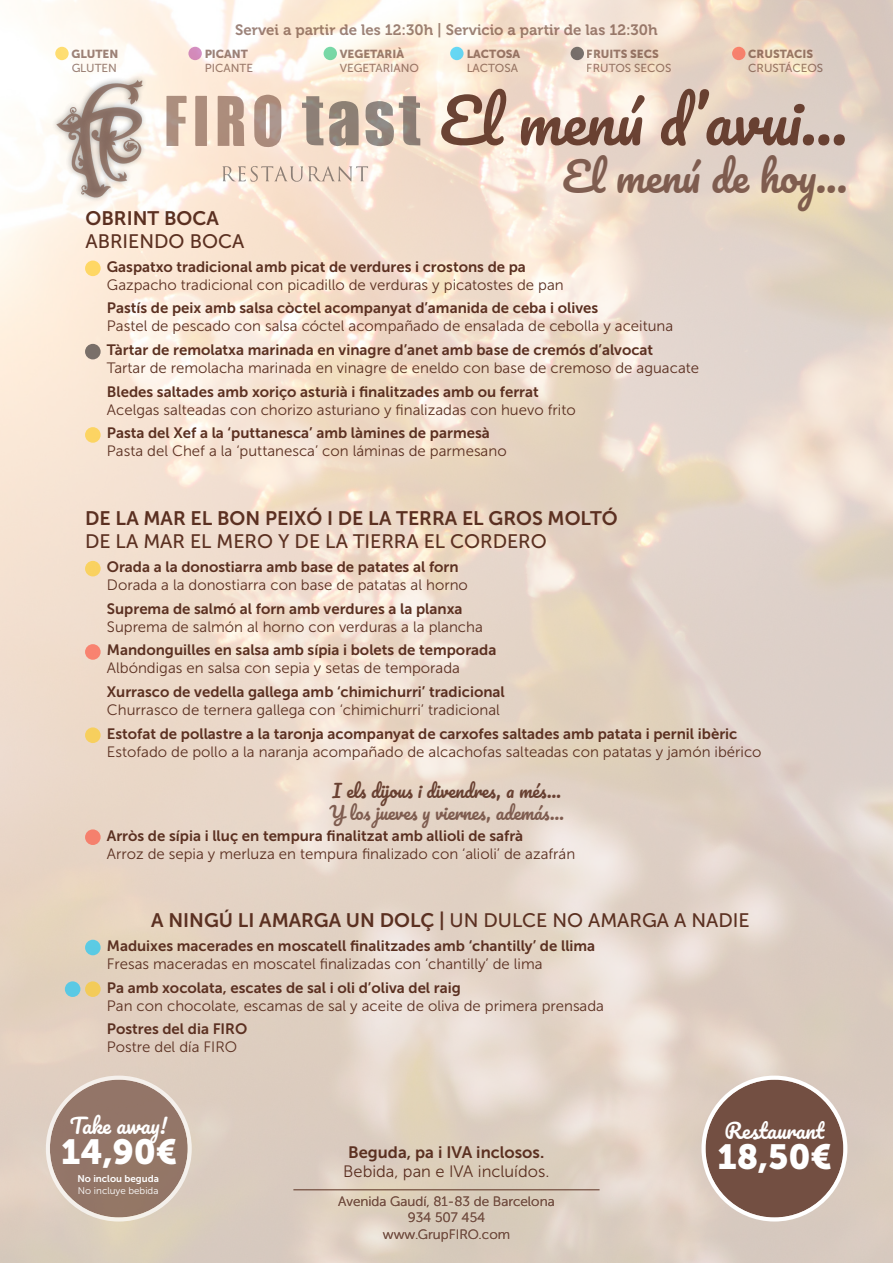
<style>
.page{position:relative;width:893px;height:1263px;background:#fff}
.page>*{position:absolute;margin:0;border:0;box-sizing:border-box;transform-origin:0 0}
.t1{font:60px "Pacifico";color:#5b3021}
.t2{font:40.5px "Pacifico";color:#734f42}
.t3{font:34.8px "Museo Sans 900";color:#fff}
.t4{font:20.55px "Pacifico";color:#fff}
.t5{font:19.5px "Museo Sans 700";color:#5b3021}
.t6{font:19.5px "Museo Sans 500";color:#5b3021}
.t7{font:18px "Pacifico";color:#5b3021}
.t8{font:18px "Pacifico";color:#734f42}
.t9{font:16.5px "Museo Sans 300";color:#5b3021}
.t10{font:16.5px "Museo Sans 700";color:#5b3021}
.t11{font:15px "Museo Sans 300";color:#5b3021}
.t12{font:15px "Museo Sans 700";color:#5b3021}
.t13{font:15px "Museo 700";color:#5b3021}
.t14{font:13.5px "Museo Sans 300";color:#734f42}
.t15{font:11.55px "Museo Sans 500";color:#5b3021}
.t16{font:11.55px "Museo Sans 900";color:#5b3021}
.t17{font:9.75px "Museo Sans 300";color:#fff}
.t18{font:9.75px "Museo Sans 700";color:#fff}
.s1{font-family:"Museo Sans 500"}
</style>
<div class="page">
<div style="left:51px;top:74px;width:96px;height:129px;background:#231f20;opacity:.75"></div>
<img style="left:55px;top:79px;width:98px;height:119px">
<hr style="left:293px;top:1189px;width:307px;height:1px;background:#5b3021">
<div style="left:55px;top:47px;width:14px;height:13px;background:#fedd71;border-radius:50%"></div>
<div style="left:571px;top:47px;width:13px;height:13px;background:#776e6b;border-radius:50%"></div>
<div style="left:188px;top:47px;width:14px;height:13px;background:#d38bbb;border-radius:50%"></div>
<div style="left:732px;top:47px;width:13px;height:13px;background:#f6816d;border-radius:50%"></div>
<div style="left:450px;top:47px;width:14px;height:13px;background:#65d6f3;border-radius:50%"></div>
<div style="left:324px;top:47px;width:13px;height:13px;background:#78d8a6;border-radius:50%"></div>
<svg style="left:46px;top:1075px;width:146px;height:146px;background:#ab9385"></svg>
<svg style="left:701px;top:1075px;width:146px;height:146px;background:#95796d"></svg>
<svg style="left:254px;top:95px;width:27px;height:52px"></svg>
<svg style="left:166px;top:96px;width:21px;height:50px"></svg>
<svg style="left:218px;top:96px;width:26px;height:50px"></svg>
<svg style="left:329px;top:101px;width:30px;height:46px"></svg>
<svg style="left:365px;top:96px;width:55px;height:51px;background:#bbada1"></svg>
<svg style="left:302px;top:96px;width:21px;height:49px"></svg>
<svg style="left:195px;top:96px;width:12px;height:50px"></svg>
<svg style="left:222px;top:166px;width:146px;height:16px;background:#e4d0c2"></svg>
<svg style="left:85px;top:261px;width:16px;height:15px"></svg>
<svg style="left:85px;top:561px;width:16px;height:15px"></svg>
<svg style="left:85px;top:940px;width:16px;height:15px"></svg>
<svg style="left:85px;top:981px;width:16px;height:16px"></svg>
<svg style="left:65px;top:981px;width:15px;height:16px"></svg>
<svg style="left:85px;top:344px;width:16px;height:15px"></svg>
<svg style="left:85px;top:644px;width:16px;height:16px"></svg>
<svg style="left:85px;top:427px;width:16px;height:16px"></svg>
<svg style="left:85px;top:727px;width:16px;height:16px"></svg>
<svg style="left:85px;top:829px;width:16px;height:16px"></svg>
<p class="t13" style="left:235px;top:21px;width:424px">Servei a partir de les 12:30h | Servicio a partir de las 12:30h</p>
<p class="t16" style="left:71px;top:47px;width:48px">GLUTEN</p>
<p class="t16" style="left:205px;top:47px;width:45px">PICANT</p>
<p class="t16" style="left:340px;top:47px;width:66px">VEGETARIÀ</p>
<p class="t16" style="left:466px;top:47px;width:55px">LACTOSA</p>
<p class="t16" style="left:587px;top:47px;width:73px">FRUITS SECS</p>
<p class="t16" style="left:748px;top:47px;width:66px">CRUSTACIS</p>
<p class="t15" style="left:71px;top:62px;width:47px">GLUTEN</p>
<p class="t15" style="left:205px;top:62px;width:50px">PICANTE</p>
<p class="t15" style="left:340px;top:62px;width:81px">VEGETARIANO</p>
<p class="t15" style="left:466px;top:62px;width:53px">LACTOSA</p>
<p class="t15" style="left:587px;top:62px;width:86px">FRUTOS SECOS</p>
<p class="t15" style="left:748px;top:62px;width:76px">CRUSTÁCEOS</p>
<p class="t5" style="left:85px;top:207px;width:135px">OBRINT BOCA</p>
<p class="t6" style="left:85px;top:231px;width:160px">ABRIENDO BOCA</p>
<h1 class="t1" style="left:439px;top:89px;width:410px">El menú d’avui...</h1>
<h2 class="t2" style="left:562px;top:155px;width:287px">El menú de hoy...</h2>
<p class="t12" style="left:107px;top:258px;width:421px">Gaspatxo tradicional amb picat de verdures i crostons de pa</p>
<p class="t11" style="left:107px;top:277px;width:458px">Gazpacho tradicional con picadillo de verduras y picatostes de pan</p>
<p class="t12" style="left:107px;top:300px;width:493px">Pastís de peix amb salsa còctel acompanyat d’amanida de ceba i olives</p>
<p class="t11" style="left:107px;top:318px;width:568px">Pastel de pescado con salsa cóctel acompañado de ensalada de cebolla y aceituna</p>
<p class="t12" style="left:107px;top:342px;width:548px">Tàrtar de remolatxa marinada en vinagre d’anet amb base de cremós d’alvocat</p>
<p class="t11" style="left:107px;top:360px;width:594px">Tartar de remolacha marinada en vinagre de eneldo con base de cremoso de aguacate</p>
<p class="t12" style="left:107px;top:383px;width:433px">Bledes saltades amb xoriço asturià i finalitzades amb ou ferrat</p>
<p class="t11" style="left:107px;top:401px;width:470px">Acelgas salteadas con chorizo asturiano y finalizadas con huevo frito</p>
<p class="t12" style="left:107px;top:425px;width:384px">Pasta del Xef a la ‘puttanesca’ amb làmines de parmesà</p>
<p class="t11" style="left:107px;top:443px;width:401px">Pasta del Chef a la ‘puttanesca’ con láminas de parmesano</p>
<p class="t5" style="left:85px;top:507px;width:534px">DE LA MAR EL BON PEIXÓ I DE LA TERRA EL GROS MOLTÓ</p>
<p class="t6" style="left:85px;top:531px;width:463px">DE LA MAR EL MERO Y DE LA TIERRA EL CORDERO</p>
<p class="t12" style="left:107px;top:559px;width:353px">Orada a la donostiarra amb base de patates al forn</p>
<p class="t11" style="left:107px;top:577px;width:362px">Dorada a la donostiarra con base de patatas al horno</p>
<p class="t12" style="left:107px;top:600px;width:357px">Suprema de salmó al forn amb verdures a la planxa</p>
<p class="t11" style="left:107px;top:618px;width:377px">Suprema de salmón al horno con verduras a la plancha</p>
<p class="t12" style="left:107px;top:642px;width:391px">Mandonguilles en salsa amb sípia i bolets de temporada</p>
<p class="t11" style="left:107px;top:660px;width:355px">Albóndigas en salsa con sepia y setas de temporada</p>
<p class="t12" style="left:107px;top:683px;width:399px">Xurrasco de vedella gallega amb ‘chimichurri’ tradicional</p>
<p class="t11" style="left:107px;top:702px;width:394px">Churrasco de ternera gallega con ‘chimichurri’ tradicional</p>
<p class="t12" style="left:107px;top:725px;width:632px">Estofat de pollastre a la taronja acompanyat de carxofes saltades amb patata i pernil ibèric</p>
<p class="t7" style="left:333px;top:782px;width:230px">I els dijous i divendres, a més...</p>
<p class="t8" style="left:330px;top:803px;width:236px">Y los jueves y viernes, además...</p>
<p class="t11" style="left:107px;top:845px;width:470px">Arroz de sepia y merluza en tempura finalizado con ‘alioli’ de azafrán</p>
<p class="t11" style="left:107px;top:743px;width:656px">Estofado de pollo a la naranja acompañado de alcachofas salteadas con patatas y jamón ibérico</p>
<p class="t12" style="left:107px;top:827px;width:418px">Arròs de sípia i lluç en tempura finalitzat amb allioli de safrà</p>
<p class="t5" style="left:151px;top:910px;width:600px">A NINGÚ LI AMARGA UN DOLÇ | <span class="s1">UN DULCE NO AMARGA A NADIE</span></p>
<p class="t12" style="left:107px;top:937px;width:490px">Maduixes macerades en moscatell finalitzades amb ‘chantilly’ de llima</p>
<p class="t11" style="left:107px;top:956px;width:437px">Fresas maceradas en moscatel finalizadas con ‘chantilly’ de lima</p>
<p class="t12" style="left:107px;top:979px;width:356px">Pa amb xocolata, escates de sal i oli d’oliva del raig</p>
<p class="t11" style="left:107px;top:997px;width:499px">Pan con chocolate, escamas de sal y aceite de oliva de primera prensada</p>
<p class="t12" style="left:107px;top:1021px;width:142px">Postres del dia FIRO</p>
<p class="t11" style="left:107px;top:1039px;width:132px">Postre del día FIRO</p>
<p class="t4" style="left:70px;top:1115px;width:99px">Take away!</p>
<p class="t18" style="left:77px;top:1173px;width:83px">No inclou beguda</p>
<p class="t17" style="left:78px;top:1185px;width:82px">No incluye bebida</p>
<p class="t4" style="left:725px;top:1119px;width:101px">Restaurant</p>
<p class="t3" style="left:61px;top:1131px;width:117px">14,90€</p>
<p class="t3" style="left:717px;top:1136px;width:115px">18,50€</p>
<p class="t10" style="left:348px;top:1143px;width:198px">Beguda, pa i IVA inclosos.</p>
<p class="t9" style="left:343px;top:1162px;width:208px">Bebida, pan e IVA incluídos.</p>
<p class="t14" style="left:338px;top:1194px;width:218px">Avenida Gaudí, 81-83 de Barcelona</p>
<p class="t14" style="left:408px;top:1210px;width:79px">934 507 454</p>
<p class="t14" style="left:383px;top:1226px;width:129px">www.GrupFIRO.com</p>
</div>
